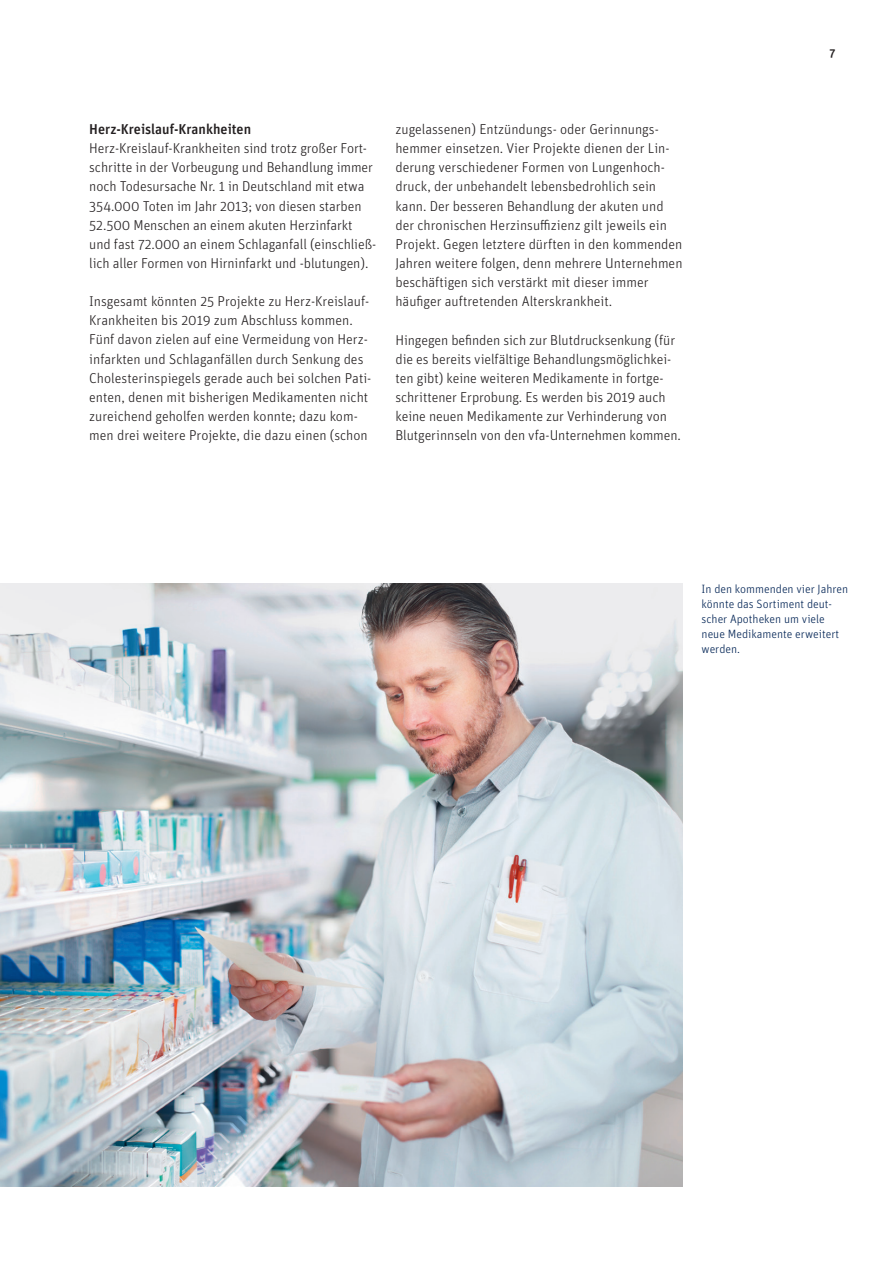
<style>
.page{position:relative;width:893px;height:1263px;background:#fff}
.page>*{position:absolute;margin:0;border:0;box-sizing:border-box;transform-origin:0 0}
.t1{font:300 14.25px/19.2px "Unit";color:#231f20}
.t2{font:500 14.25px "Unit";color:#231f20}
.t3{font:300 12px/15px "Unit";color:#002354}
.t4{font:500 12px "Unit";color:#231f20}
</style>
<div class="page">
<img style="left:0;top:583px;width:682px;height:603px">
<p class="t2" style="left:89px;top:120px;width:163px">Herz-Kreislauf-Krankheiten</p>
<p class="t1" style="left:89px;top:138px;width:288px">Herz-Kreislauf-Krankheiten sind trotz großer Fort&shy;schritte in der Vorbeugung und Behandlung immer noch Todesursache Nr. 1 in Deutschland mit etwa 354.000 Toten im Jahr 2013; von diesen starben 52.500 Menschen an einem akuten Herzinfarkt und fast 72.000 an einem Schlaganfall (einschließ&shy;lich aller Formen von Hirninfarkt und -blutungen).</p>
<p class="t1" style="left:89px;top:291px;width:284px">Insgesamt könnten 25 Projekte zu Herz-Kreislauf-Krankheiten bis 2019 zum Abschluss kommen.<br>Fünf davon zielen auf eine Vermeidung von Herz&shy;infarkten und Schlaganfällen durch Senkung des Cholesterinspiegels gerade auch bei solchen Pati&shy;enten, denen mit bisherigen Medikamenten nicht zureichend geholfen werden konnte; dazu kom&shy;men drei weitere Projekte, die dazu einen (schon</p>
<p class="t1" style="left:395px;top:119px;width:289px">zugelassenen) Entzündungs- oder Gerinnungs&shy;hemmer einsetzen. Vier Projekte dienen der Lin&shy;derung verschiedener Formen von Lungenhoch&shy;druck, der unbehandelt lebensbedrohlich sein kann. Der besseren Behandlung der akuten und der chronischen Herzinsuffizienz gilt jeweils ein Projekt. Gegen letztere dürften in den kommenden Jahren weitere folgen, denn mehrere Unternehmen beschäftigen sich verstärkt mit dieser immer häufiger auftretenden Alterskrankheit.</p>
<p class="t1" style="left:395px;top:330px;width:287px">Hingegen befinden sich zur Blutdrucksenkung (für die es bereits vielfältige Behandlungsmöglichkei&shy;ten gibt) keine weiteren Medikamente in fortge&shy;schrittener Erprobung. Es werden bis 2019 auch keine neuen Medikamente zur Verhinderung von Blutgerinnseln von den vfa-Unternehmen kommen.</p>
<p class="t4" style="left:829px;top:46px;width:8px">7</p>
<p class="t3" style="left:702px;top:581px;width:148px">In den kommenden vier Jahren könnte das Sortiment deut&shy;scher Apotheken um viele neue Medikamente erweitert werden.</p>
</div>
